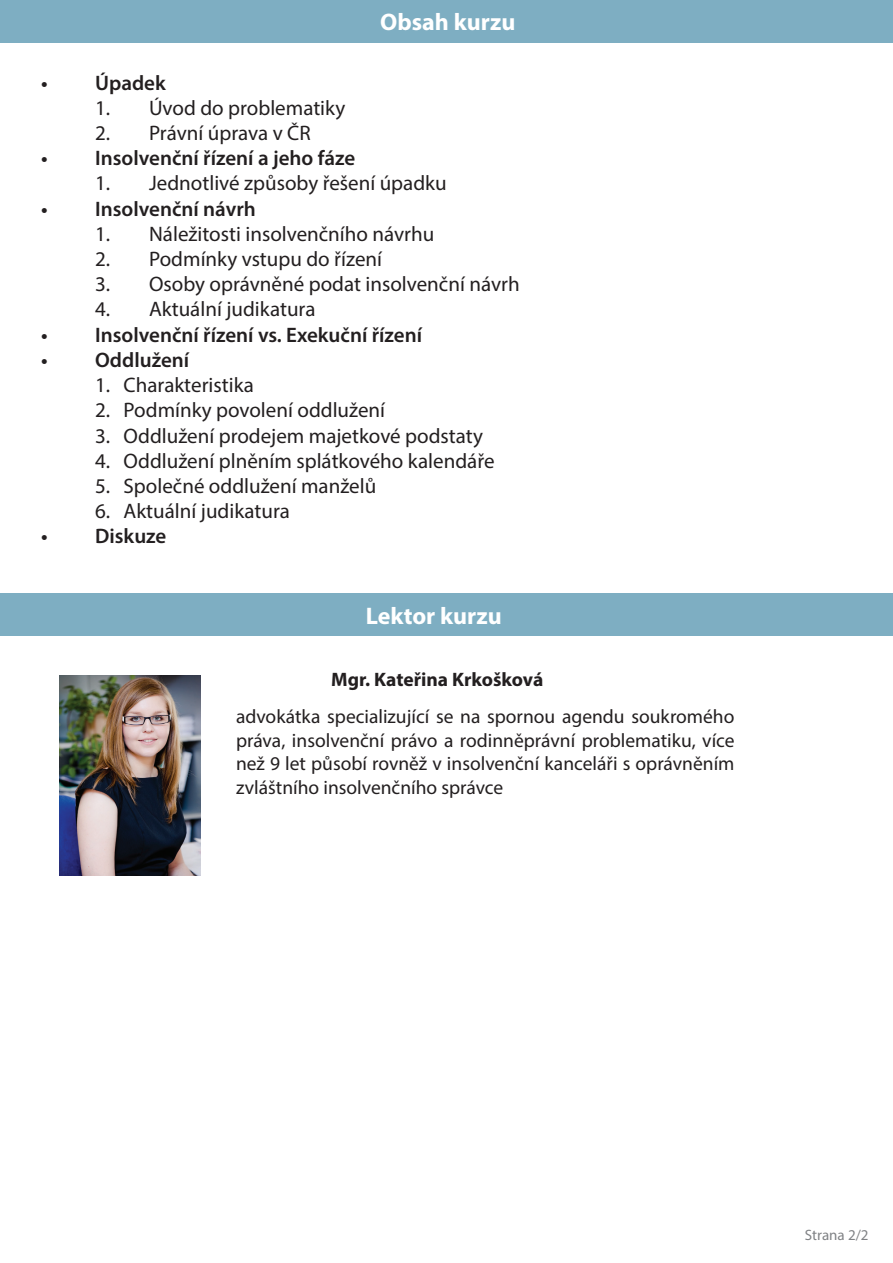
<style>
.page{position:relative;width:893px;height:1263px;background:#fff}
.page>*{position:absolute;margin:0;border:0;box-sizing:border-box;transform-origin:0 0}
.t1{font:700 24px "Myriad Pro";color:#fff}
.t2{font:21px "Myriad Pro";color:#231f20}
.t3{font:600 21px "Myriad Pro";color:#231f20}
.t4{font:19.5px/23.4px "Myriad Pro";color:#231f20;text-align:justify}
.t5{font:700 19.5px "Myriad Pro";color:#231f20}
.t6{font:15px "Myriad Pro";color:#808285}
</style>
<div class="page">
<div style="left:1px;top:593px;width:892px;height:42px;background:#7eaec2"></div>
<div style="left:0;top:0;width:893px;height:42px;background:#7eaec2"></div>
<img style="left:59px;top:676px;width:142px;height:200px">
<p class="t1" style="left:380px;top:6px;width:137px">Obsah kurzu</p>
<p class="t3" style="left:41px;top:69px;width:126px">• Úpadek</p>
<p class="t2" style="left:95px;top:95px;width:252px">1. Úvod do problematiky</p>
<p class="t2" style="left:95px;top:120px;width:217px">2. Právní úprava v ČR</p>
<p class="t3" style="left:41px;top:145px;width:316px">• Insolvenční řízení a jeho fáze</p>
<p class="t2" style="left:95px;top:170px;width:353px">1. Jednotlivé způsoby řešení úpadku</p>
<p class="t3" style="left:41px;top:195px;width:216px">• Insolvenční návrh</p>
<p class="t2" style="left:95px;top:221px;width:341px">1. Náležitosti insolvenčního návrhu</p>
<p class="t2" style="left:95px;top:246px;width:288px">2. Podmínky vstupu do řízení</p>
<p class="t2" style="left:95px;top:271px;width:426px">3. Osoby oprávněné podat insolvenční návrh</p>
<p class="t2" style="left:95px;top:296px;width:222px">4. Aktuální judikatura</p>
<p class="t3" style="left:41px;top:321px;width:382px">• Insolvenční řízení vs. Exekuční řízení</p>
<p class="t3" style="left:41px;top:346px;width:150px">• Oddlužení</p>
<p class="t2" style="left:95px;top:372px;width:160px">1. Charakteristika</p>
<p class="t2" style="left:95px;top:397px;width:291px">2. Podmínky povolení oddlužení</p>
<p class="t2" style="left:95px;top:422px;width:389px">3. Oddlužení prodejem majetkové podstaty</p>
<p class="t2" style="left:95px;top:448px;width:401px">4. Oddlužení plněním splátkového kalendáře</p>
<p class="t2" style="left:95px;top:473px;width:283px">5. Společné oddlužení manželů</p>
<p class="t2" style="left:95px;top:498px;width:196px">6. Aktuální judikatura</p>
<p class="t3" style="left:41px;top:523px;width:127px">• Diskuze</p>
<p class="t1" style="left:366px;top:601px;width:137px">Lektor kurzu</p>
<p class="t5" style="left:331px;top:667px;width:214px">Mgr. Kateřina Krkošková</p>
<p class="t4" style="left:236px;top:705px;width:500px">advokátka specializující se na spornou agendu soukromého práva, insolvenční právo a rodinněprávní problematiku, více než 9 let působí rovněž v insolvenční kanceláři s oprávněním zvláštního insolvenčního správce</p>
<p class="t6" style="left:805px;top:1225px;width:65px">Strana 2/2</p>
</div>
